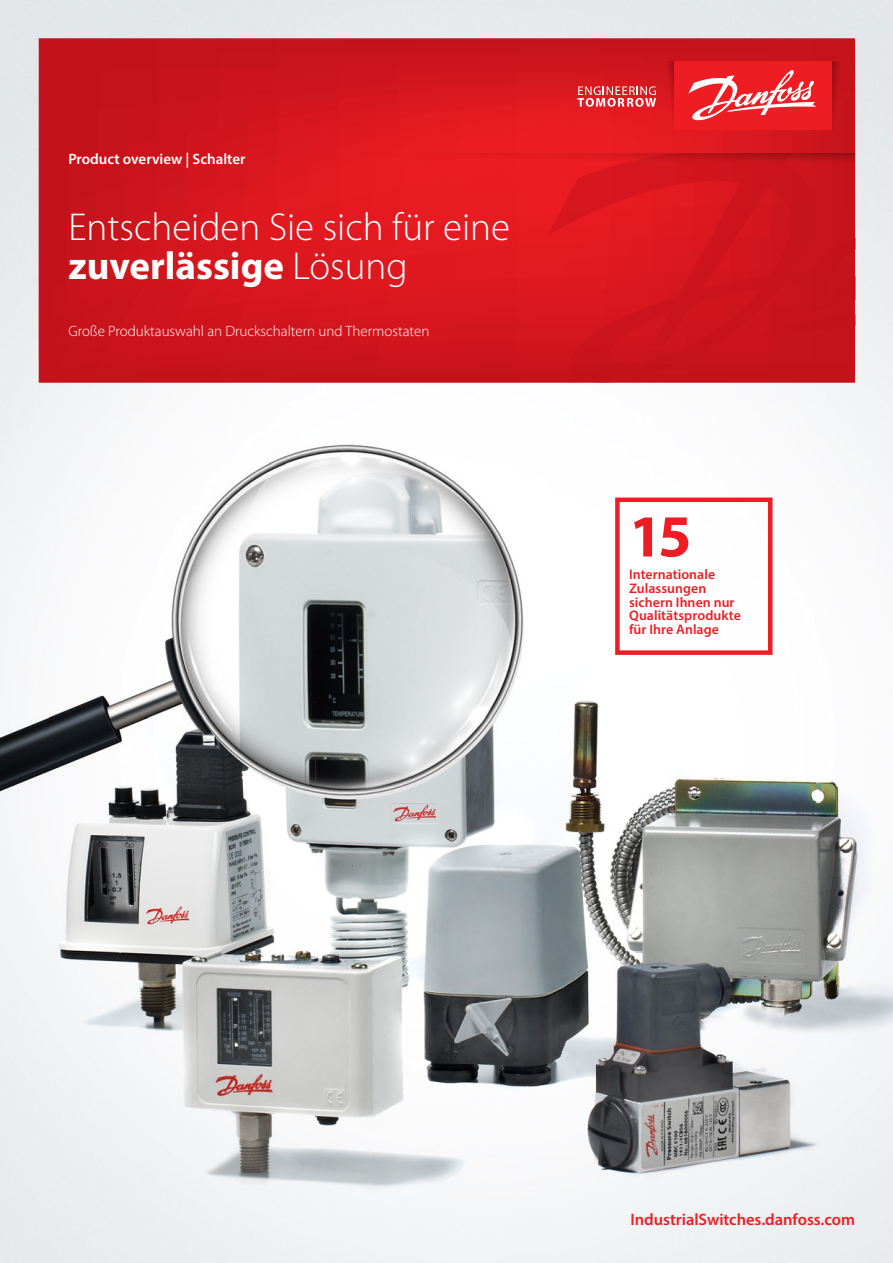
<style>
.page{position:relative;width:893px;height:1263px;background:#fff}
.page>*{position:absolute;margin:0;border:0;box-sizing:border-box;transform-origin:0 0}
.t1{font:700 60px "Myriad Pro";color:#ee1d23}
.t2{font:300 39px/39px "Myriad Pro";color:#fff}
.t3{font:600 16.5px "Myriad Pro";color:#ee1d23}
.t4{font:300 15px "Myriad Pro";color:#fff}
.t5{font:600 15px "Myriad Pro";color:#fff}
.t6{font:600 13.8px/13.8px "Myriad Pro";letter-spacing:.005em;color:#ee1d23}
.s1{font-weight:700}
</style>
<div class="page">
<img style="left:0;top:0;width:893px;height:1263px">
<svg style="left:39px;top:38px;width:816px;height:345px;background:#d3161d"></svg>
<svg style="left:547px;top:166px;width:308px;height:217px;background:#d1151d"></svg>
<div style="left:615px;top:497px;width:157px;height:158px;border:4px solid #ee1d23"></div>
<svg style="left:832px;top:61px;width:13px;height:69px"></svg>
<svg style="left:662px;top:61px;width:12px;height:69px"></svg>
<svg style="left:358px;top:153px;width:497px;height:13px;background:#d5171e"></svg>
<div style="left:674px;top:61px;width:158px;height:69px;background:#ee1d23"></div>
<svg style="left:577px;top:86px;width:79px;height:21px;background:#e8666b"></svg>
<svg style="left:688px;top:70px;width:128px;height:51px"></svg>
<p class="t5" style="left:68px;top:150px;width:179px">Product overview | Schalter</p>
<h2 class="t2" style="left:68px;top:208px;width:443px">Entscheiden Sie sich für eine <span class="s1">zuverlässige</span> Lösung</h2>
<p class="t4" style="left:68px;top:323px;width:362px">Große Produktauswahl an Druckschaltern und Thermostaten</p>
<h1 class="t1" style="left:629px;top:497px;width:64px">15</h1>
<p class="t6" style="left:629px;top:567px;width:113px">Internationale<br>Zulassungen sichern Ihnen nur<br>Qualitätsprodukte für Ihre Anlage</p>
<p class="t3" style="left:630px;top:1209px;width:226px">IndustrialSwitches.danfoss.com</p>
</div>
